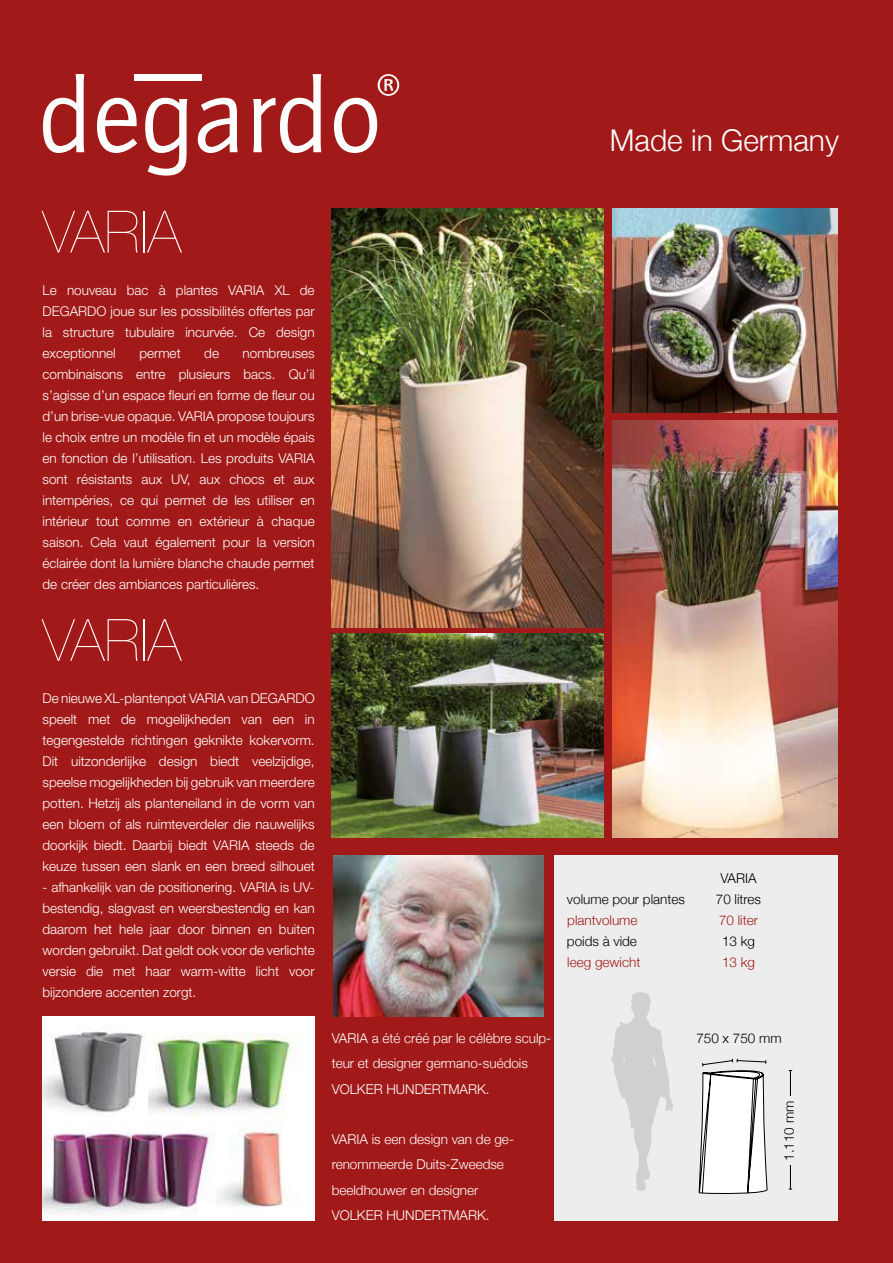
<style>
.page{position:relative;width:893px;height:1263px;background:#a11a19}
.page>*{position:absolute;margin:0;border:0;box-sizing:border-box;transform-origin:0 0}
.t1{font:200 58.5px "Helvetica Neue";color:#fff}
.t2{font:300 30px "Helvetica Neue";color:#fff}
.t3{font:300 13.5px/21px "Helvetica Neue LT";color:#fff;text-align:justify}
.t4{font:300 13.5px/25.5px "Helvetica Neue";color:#fff}
.t5{font:300 13.5px/21px "Helvetica Neue";color:#000;text-align:center}
.t6{font:300 13.5px "Helvetica Neue";color:#a11a19}
</style>
<div class="page">
<svg style="left:43px;top:74px;width:41px;height:79px"></svg>
<svg style="left:97px;top:98px;width:40px;height:55px"></svg>
<svg style="left:145px;top:98px;width:42px;height:78px"></svg>
<svg style="left:198px;top:98px;width:40px;height:55px"></svg>
<svg style="left:253px;top:74px;width:68px;height:79px"></svg>
<div style="left:134px;top:74px;width:68px;height:7px;background:#fff"></div>
<svg style="left:334px;top:74px;width:65px;height:79px"></svg>
<div style="left:554px;top:855px;width:284px;height:365px;background:#ededed"></div>
<svg style="left:611px;top:992px;width:62px;height:198px"></svg>
<hr style="left:790px;top:1070px;width:1px;height:119px;background:#000">
<div style="left:781px;top:1097px;width:21px;height:68px;background:#ededed"></div>
<svg style="left:699px;top:1058px;width:68px;height:136px;background:#dedede"></svg>
<img style="left:332px;top:208px;width:272px;height:419px">
<img style="left:332px;top:633px;width:272px;height:204px">
<img style="left:612px;top:208px;width:226px;height:204px">
<img style="left:612px;top:421px;width:226px;height:416px">
<img style="left:333px;top:855px;width:211px;height:162px">
<img style="left:215px;top:1117px;width:100px;height:103px">
<img style="left:43px;top:1017px;width:272px;height:100px">
<img style="left:43px;top:1117px;width:172px;height:103px">
<h2 class="t2" style="left:610px;top:116px;width:231px">Made in Germany</h2>
<h1 class="t1" style="left:43px;top:186px;width:140px">VARIA</h1>
<p class="t3" style="left:43px;top:279px;width:274px">Le nouveau bac à plantes VARIA XL de DEGARDO joue sur les possibilités offertes par la structure tubulaire incurvée. Ce design exceptionnel</p>
<p class="t3" style="left:43px;top:342px;width:274px;text-indent:200px">nombreuses combinaisons entre plusieurs bacs. Qu’il s’agisse d’un espace fleuri en forme de fleur ou d’un brise-vue opaque. VARIA propose toujours le choix entre un modèle fin et un modèle épais en fonction de l’utilisation. Les produits VARIA sont résistants aux UV, aux chocs et aux intempéries, ce qui permet de les utiliser en intérieur tout comme en extérieur à chaque saison. Cela vaut également pour la version éclairée dont la lumière blanche chaude permet de créer des ambiances particulières.</p>
<p class="t3" style="left:139px;top:342px;width:43px">permet</p>
<p class="t3" style="left:204px;top:342px;width:16px">de</p>
<h1 class="t1" style="left:43px;top:595px;width:140px">VARIA</h1>
<p class="t3" style="left:43px;top:687px;width:274px">De nieuwe XL-plantenpot VARIA van DEGARDO speelt met de mogelijkheden van een in tegengestelde richtingen geknikte kokervorm.<br>Dit uitzonderlijke design biedt veelzijdige, speelse mogelijkheden bij gebruik van meerdere potten. Hetzij als planteneiland in de vorm van een bloem of als ruimteverdeler die nauwelijks doorkijk biedt. Daarbij biedt VARIA steeds de keuze tussen een slank en een breed silhouet</p>
<p class="t3" style="left:43px;top:876px;width:274px">- afhankelijk van de positionering. VARIA is UV&shy;bestendig, slagvast en weersbestendig en kan daarom het hele jaar door binnen en buiten worden gebruikt. Dat geldt ook voor de verlichte versie die met haar warm-witte licht voor bijzondere accenten zorgt.</p>
<p class="t5" style="left:567px;top:888px;width:120px">volume pour plantes</p>
<p class="t5" style="left:567px;top:930px;width:72px">poids à vide</p>
<p class="t6" style="left:567px;top:909px;width:72px">plantvolume</p>
<p class="t6" style="left:567px;top:951px;width:75px">leeg gewicht</p>
<p class="t5" style="left:716px;top:867px;width:47px">VARIA<br>70 litres</p>
<p class="t5" style="left:722px;top:930px;width:35px">13 kg</p>
<p class="t6" style="left:719px;top:909px;width:41px">70 liter</p>
<p class="t6" style="left:722px;top:951px;width:35px">13 kg</p>
<p class="t4" style="left:332px;top:1024px;width:221px">VARIA a été créé par le célèbre sculp&shy;teur et designer germano-suédois<br>VOLKER HUNDERTMARK.</p>
<p class="t4" style="left:332px;top:1125px;width:184px">VARIA is een design van de ge&shy;renommeerde Duits-Zweedse beeldhouwer en designer<br>VOLKER HUNDERTMARK.</p>
<p class="t5" style="left:696px;top:1027px;width:87px">750 x 750 mm</p>
<p class="t5" style="left:778px;top:1161px;width:62px;rotate:-90deg">1.110 mm</p>
</div>
